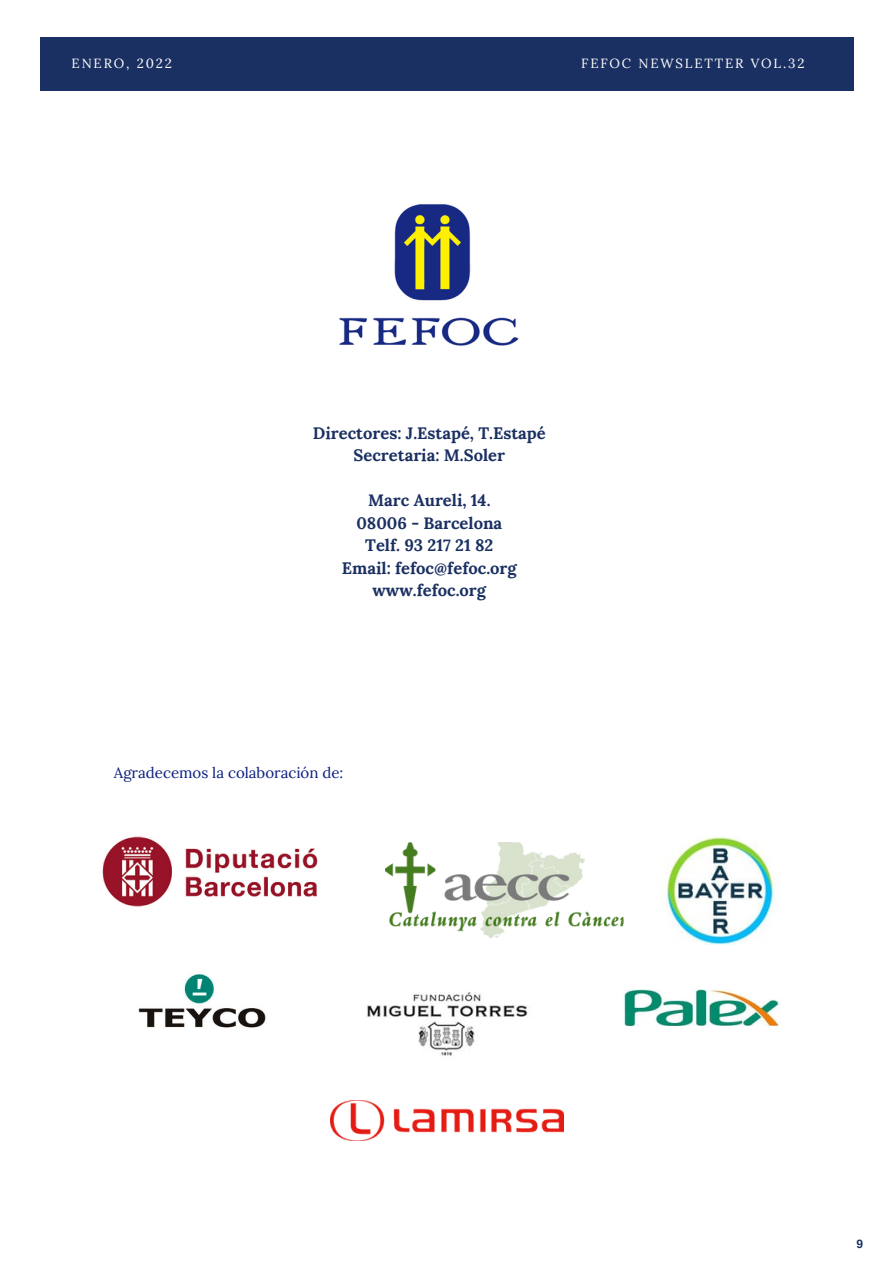
<style>
.page{position:relative;width:894px;height:1264px;background:#fff}
.page>*{position:absolute;margin:0;border:0;box-sizing:border-box;transform-origin:0 0}
.t1{font:700 16.5px "Lora";color:#1b3062}
.t2{font:15px "Lora";color:#0b1e80}
.t3{font:13.2px "Lora";letter-spacing:.14em;color:#fff}
.t4{font:700 12px "Arimo";color:#1b3062}
</style>
<div class="page">
<div style="left:40px;top:37px;width:813px;height:53px;background:#1b3062"></div>
<img style="left:339px;top:204px;width:180px;height:142px">
<img style="left:102px;top:836px;width:216px;height:71px">
<img style="left:367px;top:992px;width:161px;height:64px">
<img style="left:138px;top:973px;width:128px;height:55px">
<img style="left:624px;top:989px;width:156px;height:36px">
<img style="left:666px;top:836px;width:108px;height:108px">
<img style="left:385px;top:842px;width:238px;height:95px">
<img style="left:331px;top:1100px;width:232px;height:39px">
<p class="t3" style="left:72px;top:54px;width:102px">ENERO, 2022</p>
<p class="t3" style="left:581px;top:54px;width:225px">FEFOC NEWSLETTER VOL.32</p>
<p class="t1" style="left:313px;top:422px;width:234px">Directores: J.Estapé, T.Estapé</p>
<p class="t1" style="left:353px;top:444px;width:153px">Secretaria: M.Soler</p>
<p class="t1" style="left:368px;top:489px;width:124px">Marc Aureli, 14.</p>
<p class="t1" style="left:356px;top:512px;width:147px">08006 - Barcelona</p>
<p class="t1" style="left:365px;top:534px;width:130px">Telf. 93 217 21 82</p>
<p class="t1" style="left:342px;top:557px;width:176px">Email: fefoc@fefoc.org</p>
<p class="t1" style="left:372px;top:579px;width:115px">www.fefoc.org</p>
<p class="t2" style="left:114px;top:763px;width:231px">Agradecemos la colaboración de:</p>
<p class="t4" style="left:856px;top:1236px;width:8px">9</p>
</div>
